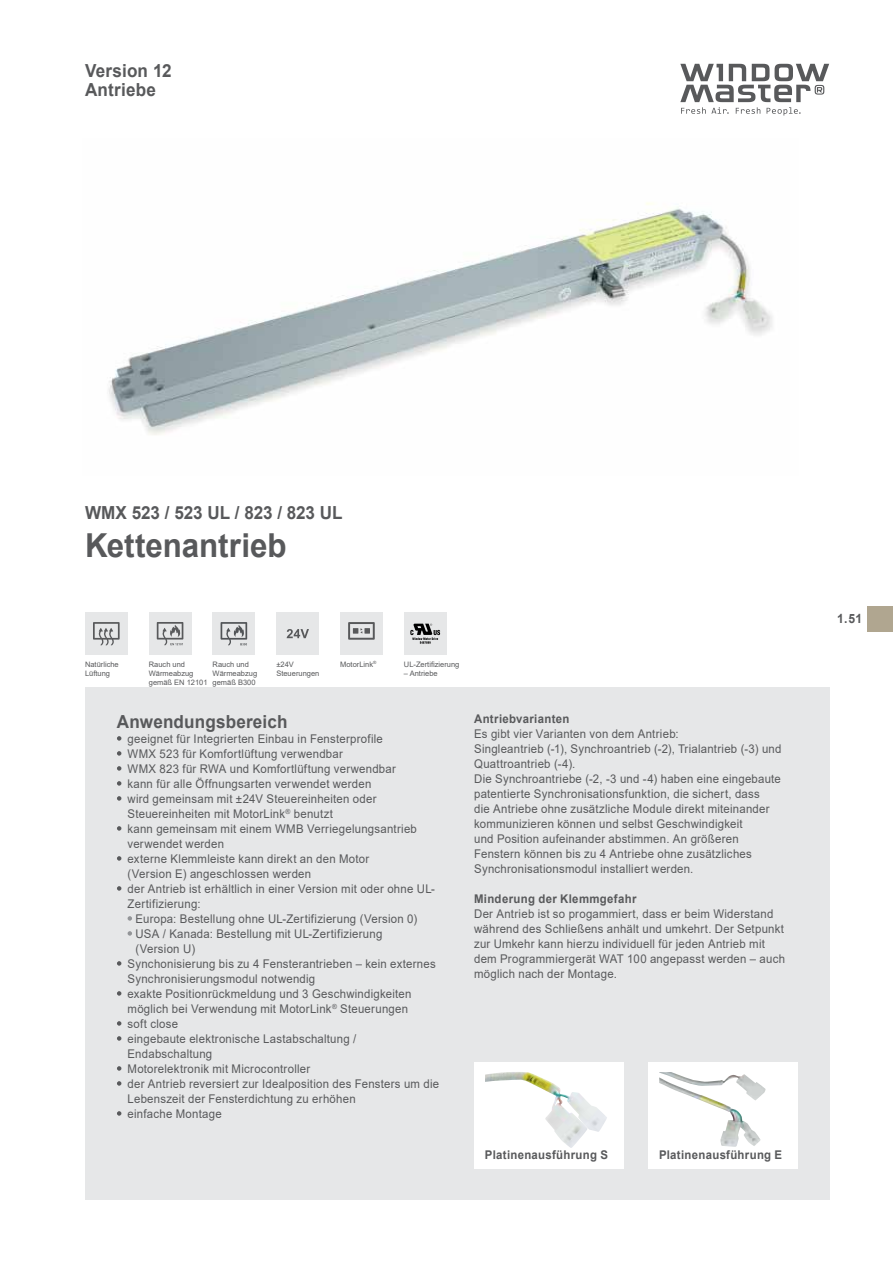
<style>
.page{position:relative;width:893px;height:1263px;background:#fff}
.page>*{position:absolute;margin:0;border:0;box-sizing:border-box;transform-origin:0 0}
.t1{font:700 33px "Arial";letter-spacing:-.005em;color:#58595b;scale:.95 1}
.t2{font:700 18px/18.8px "Arial";letter-spacing:.01em;color:#58595b;scale:.95 1}
.t3{font:700 12.75px "Arial";color:#58595b;scale:.95 1}
.t4{font:12px/15px "Arial";letter-spacing:.02em;color:#58595b;scale:.95 1}
.t5{font:700 12px "Arial";letter-spacing:.025em;color:#58595b;scale:.95 1}
.t6{font:7.5px/9px "Arial";color:#58595b}
</style>
<div class="page">
<svg style="left:680px;top:64px;width:149px;height:52px"></svg>
<div style="left:85px;top:687px;width:744px;height:512px;background:#e6e7e8"></div>
<svg style="left:117px;top:736px;width:4px;height:5px"></svg>
<svg style="left:117px;top:751px;width:4px;height:5px"></svg>
<svg style="left:117px;top:766px;width:4px;height:5px"></svg>
<svg style="left:117px;top:781px;width:4px;height:5px"></svg>
<svg style="left:117px;top:796px;width:4px;height:5px"></svg>
<svg style="left:117px;top:826px;width:4px;height:5px"></svg>
<svg style="left:117px;top:856px;width:4px;height:5px"></svg>
<svg style="left:117px;top:886px;width:4px;height:5px"></svg>
<svg style="left:128px;top:916px;width:4px;height:5px"></svg>
<svg style="left:128px;top:931px;width:4px;height:5px"></svg>
<svg style="left:117px;top:961px;width:4px;height:5px"></svg>
<svg style="left:117px;top:991px;width:4px;height:5px"></svg>
<svg style="left:117px;top:1021px;width:4px;height:5px"></svg>
<svg style="left:117px;top:1036px;width:4px;height:5px"></svg>
<svg style="left:117px;top:1066px;width:4px;height:5px"></svg>
<svg style="left:117px;top:1081px;width:4px;height:5px"></svg>
<svg style="left:117px;top:1111px;width:4px;height:5px"></svg>
<div style="left:867px;top:606px;width:26px;height:25px;background:#b0a690"></div>
<div style="left:648px;top:1062px;width:149px;height:107px;background:#fff"></div>
<img style="left:659px;top:1072px;width:107px;height:75px">
<div style="left:474px;top:1062px;width:149px;height:107px;background:#fff"></div>
<img style="left:485px;top:1072px;width:102px;height:76px">
<div style="left:85px;top:612px;width:43px;height:43px;background:#e6e7e8"></div>
<svg style="left:93px;top:622px;width:27px;height:23px"></svg>
<div style="left:276px;top:612px;width:43px;height:43px;background:#e6e7e8"></div>
<svg style="left:287px;top:629px;width:22px;height:9px"></svg>
<div style="left:340px;top:612px;width:43px;height:43px;background:#e6e7e8"></div>
<svg style="left:348px;top:622px;width:27px;height:18px"></svg>
<div style="left:404px;top:612px;width:42px;height:43px;background:#e6e7e8"></div>
<svg style="left:410px;top:624px;width:30px;height:20px"></svg>
<img style="left:108px;top:202px;width:664px;height:233px">
<div style="left:149px;top:612px;width:42px;height:43px;background:#e6e7e8"></div>
<svg style="left:157px;top:622px;width:26px;height:23px"></svg>
<div style="left:213px;top:612px;width:42px;height:43px;background:#e6e7e8"></div>
<svg style="left:221px;top:622px;width:26px;height:23px"></svg>
<h2 class="t2" style="left:85px;top:61px;width:93px">Version 12<br>Antriebe</h2>
<h2 class="t2" style="left:85px;top:504px;width:273px">WMX 523 / 523 UL / 823 / 823 UL</h2>
<h1 class="t1" style="left:85px;top:522px;width:214px">Kettenantrieb</h1>
<p class="t6" style="left:85px;top:660px;width:35px">Natürliche<br>Lüftung</p>
<p class="t6" style="left:276px;top:660px;width:44px">±24V<br>Steuerungen</p>
<p class="t6" style="left:340px;top:660px;width:38px">MotorLink<sup>®</sup></p>
<p class="t6" style="left:404px;top:660px;width:57px">UL-Zertifizierung</p>
<p class="t6" style="left:149px;top:659px;width:60px">Rauch und<br>Wärmeabzug gemäß EN 12101</p>
<p class="t6" style="left:213px;top:660px;width:46px">Rauch und<br>Wärmeabzug gemäß B300</p>
<p class="t6" style="left:404px;top:669px;width:35px">– Antriebe</p>
<h2 class="t2" style="left:117px;top:712px;width:181px">Anwendungsbereich</h2>
<p class="t4" style="left:128px;top:731px;width:325px">geeignet für Integrierten Einbau in Fensterprofile<br>WMX 523 für Komfortlüftung verwendbar<br>WMX 823 für RWA und Komfortlüftung verwendbar<br>kann für alle Öffnungsarten verwendet werden<br>wird gemeinsam mit ±24V Steuereinheiten oder Steuereinheiten mit MotorLink<sup>®</sup> benutzt<br>kann gemeinsam mit einem WMB Verriegelungsantrieb verwendet werden<br>externe Klemmleiste kann direkt an den Motor<br>(Version E) angeschlossen werden<br>der Antrieb ist erhältlich in einer Version mit oder ohne UL-Zertifizierung:</p>
<p class="t4" style="left:135px;top:911px;width:298px">Europa: Bestellung ohne UL-Zertifizierung (Version 0)</p>
<p class="t4" style="left:135px;top:926px;width:261px">USA / Kanada: Bestellung mit UL-Zertifizierung</p>
<p class="t4" style="left:135px;top:941px;width:64px">(Version U)</p>
<p class="t4" style="left:128px;top:956px;width:326px">Synchonisierung bis zu 4 Fensterantrieben – kein externes</p>
<p class="t4" style="left:128px;top:971px;width:199px">Synchronisierungsmodul notwendig</p>
<p class="t4" style="left:128px;top:986px;width:300px">exakte Positionrückmeldung und 3 Geschwindigkeiten</p>
<p class="t4" style="left:128px;top:1001px;width:297px">möglich bei Verwendung mit MotorLink<sup>®</sup> Steuerungen</p>
<p class="t4" style="left:128px;top:1016px;width:55px">soft close</p>
<p class="t4" style="left:128px;top:1031px;width:242px">eingebaute elektronische Lastabschaltung /</p>
<p class="t4" style="left:128px;top:1046px;width:91px">Endabschaltung</p>
<p class="t4" style="left:128px;top:1061px;width:194px">Motorelektronik mit Microcontroller</p>
<p class="t4" style="left:128px;top:1076px;width:329px">der Antrieb reversiert zur Idealposition des Fensters um die</p>
<p class="t4" style="left:128px;top:1091px;width:242px">Lebenszeit der Fensterdichtung zu erhöhen</p>
<p class="t4" style="left:128px;top:1106px;width:101px">einfache Montage</p>
<p class="t5" style="left:474px;top:710px;width:102px">Antriebvarianten</p>
<p class="t4" style="left:474px;top:726px;width:325px">Es gibt vier Varianten von dem Antrieb:<br>Singleantrieb (-1), Synchroantrieb (-2), Trialantrieb (-3) und Quattroantrieb (-4).<br>Die Synchroantriebe (-2, -3 und -4) haben eine eingebaute patentierte Synchronisationsfunktion, die sichert, dass<br>die Antriebe ohne zusätzliche Module direkt miteinander kommunizieren können und selbst Geschwindigkeit<br>und Position aufeinander abstimmen. An größeren Fenstern können bis zu 4 Antriebe ohne zusätzliches Synchronisationsmodul installiert werden.</p>
<p class="t5" style="left:474px;top:890px;width:172px">Minderung der Klemmgefahr</p>
<p class="t4" style="left:474px;top:906px;width:329px">Der Antrieb ist so progammiert, dass er beim Widerstand während des Schließens anhält und umkehrt. Der Setpunkt zur Umkehr kann hierzu individuell für jeden Antrieb mit dem Programmiergerät WAT 100 angepasst werden – auch möglich nach der Montage.</p>
<p class="t5" style="left:485px;top:1146px;width:131px">Platinenausführung S</p>
<p class="t5" style="left:659px;top:1146px;width:131px">Platinenausführung E</p>
<p class="t3" style="left:837px;top:610px;width:28px">1.51</p>
</div>
